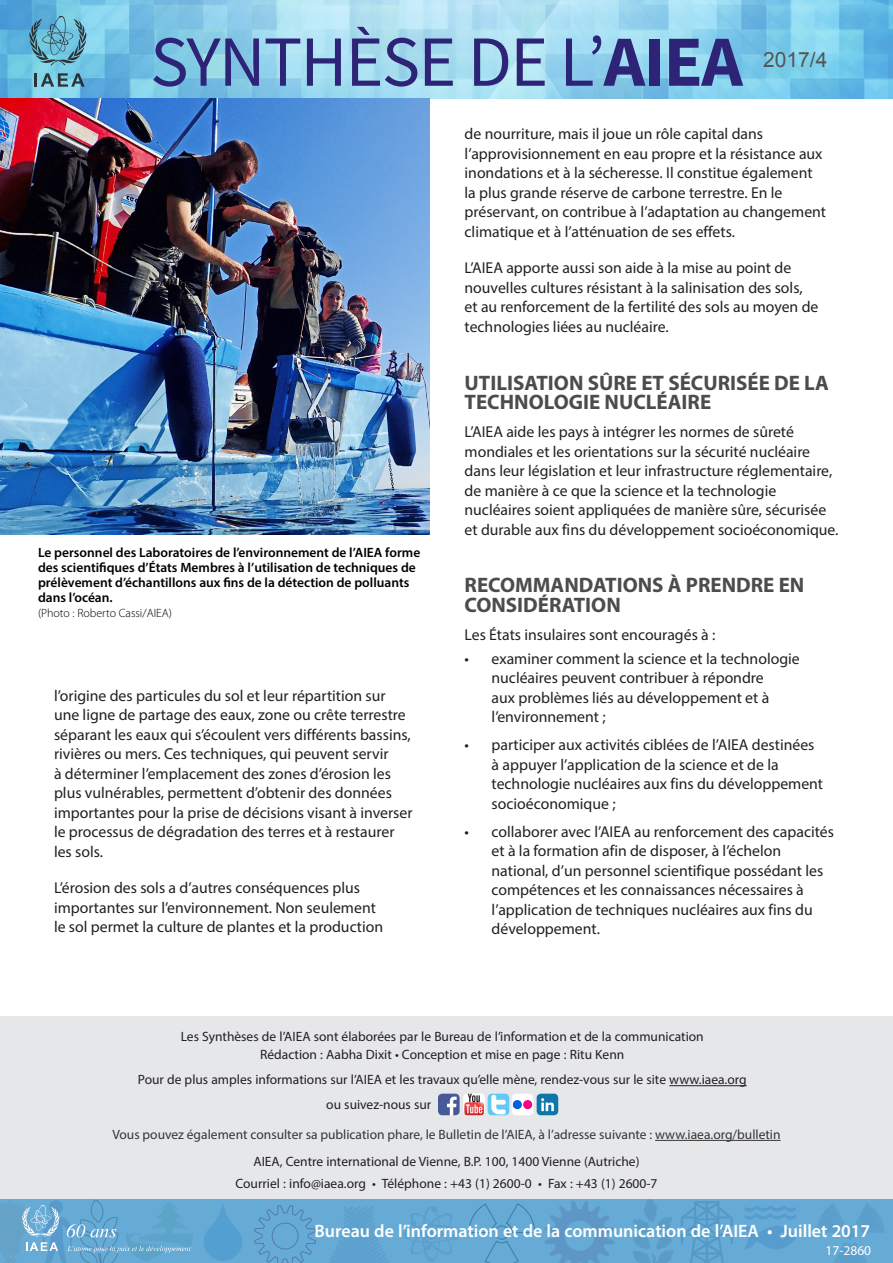
<style>
.page{position:relative;width:893px;height:1263px;background:#fff}
.page>*{position:absolute;margin:0;border:0;box-sizing:border-box;transform-origin:0 0}
.t1{font:72px "Source Sans Pro";letter-spacing:-.02em;color:#2d2377}
.Subhead_01{font:700 21px/19.5px "Myriad Pro";color:#4b4c4d}
.t2{font:21px "Arial";color:#545557}
.t3{font:600 18px "Myriad Pro";color:#fff}
.Body_text{font:15.75px/19.5px "Myriad Pro";color:#231f20}
.Body-01{font:13.5px/24.9px "Myriad Pro";color:#231f20}
.t4{font:600 13.5px/15px "Myriad Pro";color:#000}
.body{font:13.5px/22.5px "Myriad Pro";color:#231f20;text-align:center}
.Body_text-2{font:13.5px "Myriad Pro";color:#363536}
.body-2{font:13.5px "Myriad Pro";color:#fff}
.credit_source{font:300 12px "Myriad Pro";color:#000}
.s1{font-weight:700}
.s2{font-family:"Source Sans Pro";font-weight:400}
</style>
<div class="page">
<img style="left:0;top:0;width:893px;height:98px">
<svg style="left:0;top:1199px;width:893px;height:64px;background:#62a5d2"></svg>
<svg style="left:0;top:1200px;width:193px;height:63px;background:#6babd3"></svg>
<div style="left:0;top:1017px;width:893px;height:182px;background:#e6e7e9"></div>
<hr style="left:669px;top:1085px;width:78px;height:1px;background:#231f20">
<hr style="left:655px;top:1140px;width:126px;height:1px;background:#363536">
<img style="left:438px;top:1094px;width:22px;height:21px">
<div style="left:463px;top:1094px;width:22px;height:21px;background:#f7f7f8;border-radius:4px"></div>
<img style="left:464px;top:1094px;width:20px;height:21px">
<img style="left:488px;top:1094px;width:21px;height:21px">
<img style="left:512px;top:1094px;width:21px;height:21px">
<img style="left:537px;top:1094px;width:21px;height:21px">
<img style="left:0;top:98px;width:429px;height:437px">
<svg style="left:29px;top:16px;width:57px;height:50px;background:#60a4bb"></svg>
<svg style="left:35px;top:73px;width:50px;height:14px"></svg>
<div style="left:204px;top:1202px;width:38px;height:59px;background:#66aad6"></div>
<h1 class="t1" style="left:150px;top:17px;width:594px">SYNTHÈSE DE L’<span class="s1">AIEA</span></h1>
<h2 class="t2" style="left:763px;top:45px;width:66px">2017/4</h2>
<p class="t4" style="left:38px;top:544px;width:384px">Le personnel des Laboratoires de l’environnement de l’AIEA forme des scientifiques d’États Membres à l’utilisation de techniques de prélèvement d’échantillons aux fins de la détection de polluants dans l’océan.</p>
<p class="credit_source" style="left:38px;top:606px;width:135px">(Photo : Roberto Cassi/AIEA)</p>
<p class="Body_text" style="left:54px;top:685px;width:360px">l’origine des particules du sol et leur répartition sur une ligne de partage des eaux, zone ou crête terrestre séparant les eaux qui s’écoulent vers différents bassins, rivières ou mers. Ces techniques, qui peuvent servir<br>à déterminer l’emplacement des zones d’érosion les plus vulnérables, permettent d’obtenir des données importantes pour la prise de décisions visant à inverser le processus de dégradation des terres et à restaurer les sols.</p>
<p class="Body_text" style="left:54px;top:878px;width:331px">L’érosion des sols a d’autres conséquences plus importantes sur l’environnement. Non seulement le sol permet la culture de plantes et la production</p>
<p class="Body_text" style="left:465px;top:124px;width:363px">de nourriture, mais il joue un rôle capital dans l’approvisionnement en eau propre et la résistance aux inondations et à la sécheresse. Il constitue également la plus grande réserve de carbone terrestre. En le préservant, on contribue à l’adaptation au changement climatique et à l’atténuation de ses effets.</p>
<p class="Body_text" style="left:465px;top:258px;width:355px">L’AIEA apporte aussi son aide à la mise au point de nouvelles cultures résistant à la salinisation des sols, et au renforcement de la fertilité des sols au moyen de technologies liées au nucléaire.</p>
<p class="Subhead_01" style="left:465px;top:372px;width:366px">UTILISATION SÛRE ET SÉCURISÉE DE LA<br>TECHNOLOGIE NUCLÉAIRE</p>
<p class="Body_text" style="left:465px;top:422px;width:375px">L’AIEA aide les pays à intégrer les normes de sûreté mondiales et les orientations sur la sécurité nucléaire dans leur législation et leur infrastructure réglementaire, de manière à ce que la science et la technologie nucléaires soient appliquées de manière sûre, sécurisée et durable aux fins du développement socioéconomique.</p>
<p class="Subhead_01" style="left:465px;top:575px;width:341px">RECOMMANDATIONS À PRENDRE EN<br>CONSIDÉRATION</p>
<p class="Body_text" style="left:465px;top:625px;width:252px">Les États insulaires sont encouragés à :</p>
<p class="Body_text" style="left:492px;top:648px;width:310px;text-indent:-27px">• examiner comment la science et la technologie nucléaires peuvent contribuer à répondre<br>aux problèmes liés au développement et à l’environnement ;</p>
<p class="Body_text" style="left:492px;top:735px;width:333px;text-indent:-27px">• participer aux activités ciblées de l’AIEA destinées à appuyer l’application de la science et de la technologie nucléaires aux fins du développement socioéconomique ;</p>
<p class="Body_text" style="left:492px;top:821px;width:344px;text-indent:-27px">• collaborer avec l’AIEA au renforcement des capacités et à la formation afin de disposer, à l’échelon national, d’un personnel scientifique possédant les compétences et les connaissances nécessaires à l’application de techniques nucléaires aux fins du développement.</p>
<p class="Body-01" style="left:181px;top:1024px;width:524px">Les Synthèses de l’AIEA sont élaborées par le Bureau de l’information et de la communication</p>
<p class="Body-01" style="left:260px;top:1042px;width:366px">Rédaction : Aabha Dixit • Conception et mise en page : Ritu Kenn</p>
<p class="Body-01" style="left:326px;top:1067px;width:422px;text-indent:-188px">Pour de plus amples informations sur l’AIEA et les travaux qu’elle mène, rendez-vous sur le site www.iaea.org ou suivez-nous sur</p>
<p class="Body_text-2" style="left:112px;top:1126px;width:670px">Vous pouvez également consulter sa publication phare, le Bulletin de l’AIEA, à l’adresse suivante : www.iaea.org/bulletin</p>
<p class="body" style="left:235px;top:1150px;width:423px">AIEA, Centre international de Vienne, B.P. 100, 1400 Vienne (Autriche)<br>Courriel : info@iaea.org • Téléphone : +43 (1) 2600-0 • Fax : +43 (1) 2600-7</p>
<p class="t3" style="left:315px;top:1219px;width:557px">Bureau de l’information et de la communication de l’AIEA <span class="s2">•</span> Juillet 2017</p>
<p class="body-2" style="left:825px;top:1242px;width:47px">17-2860</p>
</div>
